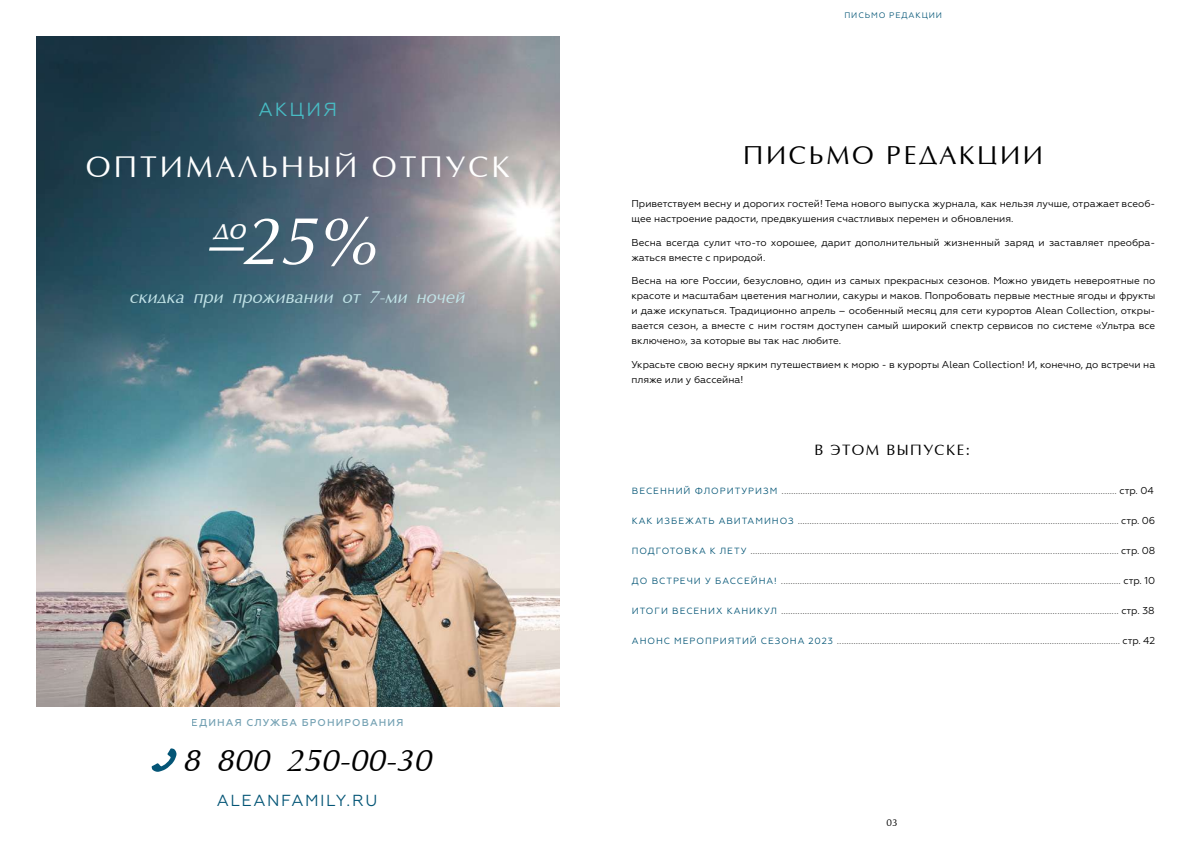
<style>
.page{position:relative;width:1191px;height:842px;background:#fff}
.page>*{position:absolute;margin:0;border:0;box-sizing:border-box;transform-origin:0 0}
.t1{font:italic 68px "AG Optima";color:#fff}
.t2{font:italic 32px "AG Optima";color:#000}
.t3{font:italic 31px "AG Optima";color:#fff}
.t4{font:30px "Optima";letter-spacing:.1em;color:#fff}
.t5{font:26px "Optima";letter-spacing:.1em;color:#000}
.t6{font:19px "Geometria";letter-spacing:.11em;color:#48bcc4}
.t7{font:italic 18px "AG Optima";color:#c1e3e7}
.t8{font:16px "Geometria";letter-spacing:.1em;color:#045576}
.t9{font:15px "Optima";letter-spacing:.1em;color:#000}
.t10{font:10px "Geometria";color:#575756}
.t11{font:10px/15px "Geometria";color:#000}
.t12{font:500 10px "Geometria";letter-spacing:.11em;color:#045576}
.t13{font:10px "Optima";color:#000}
.t14{font:8px "Geometria";letter-spacing:.11em;color:#045576}
.s1{font-size:9px;color:#045576}
.s2{color:#000}
</style>
<div class="page">
<img style="left:36px;top:36px;width:523px;height:671px">
<svg style="left:152px;top:748px;width:24px;height:24px"></svg>
<h3 class="t6" style="left:258px;top:98px;width:80px">АКЦИЯ</h3>
<h3 class="t4" style="left:86px;top:151px;width:425px">ОПТИМАЛЬНЫЙ ОТПУСК</h3>
<h1 class="t1" style="left:210px;top:206px;width:172px">–25%</h1>
<h3 class="t3" style="left:214px;top:213px;width:34px">до</h3>
<h3 class="t7" style="left:130px;top:288px;width:337px">скидка при проживании от 7-ми ночей</h3>
<p class="t12" style="left:192px;top:717px;width:213px">ЕДИНАЯ СЛУЖБА БРОНИРОВАНИЯ</p>
<h2 class="t2" style="left:184px;top:744px;width:251px">8 800 250-00-30</h2>
<h3 class="t8" style="left:217px;top:791px;width:162px">ALEANFAMILY.RU</h3>
<p class="t14" style="left:844px;top:11px;width:99px">ПИСЬМО РЕДАКЦИИ</p>
<h3 class="t5" style="left:743px;top:142px;width:301px">ПИСЬМО РЕДАКЦИИ</h3>
<p class="t11" style="left:631px;top:196px;width:525px">Приветствуем весну и дорогих гостей! Тема нового выпуска журнала, как нельзя лучше, отражает всеоб&shy;щее настроение радости, предвкушения счастливых перемен и обновления.</p>
<p class="t11" style="left:631px;top:235px;width:525px">Весна всегда сулит что-то хорошее, дарит дополнительный жизненный заряд и заставляет преобра&shy;жаться вместе с природой.</p>
<p class="t11" style="left:631px;top:273px;width:525px;text-align:justify">Весна на юге России, безусловно, один из самых прекрасных сезонов. Можно увидеть невероятные по красоте и масштабам цветения магнолии, сакуры и маков. Попробовать первые местные ягоды и фрукты и даже искупаться. Традиционно апрель – особенный месяц для сети курортов Alean Collection, откры&shy;вается сезон, а вместе с ним гостям доступен самый широкий спектр сервисов по системе «Ультра все включено», за которые вы так нас любите.</p>
<p class="t11" style="left:631px;top:357px;width:525px">Украсьте свою весну ярким путешествием к морю - в курорты Alean Collection! И, конечно, до встречи на пляже или у бассейна!</p>
<h3 class="t9" style="left:814px;top:442px;width:157px">В ЭТОМ ВЫПУСКЕ:</h3>
<p class="t10" style="left:632px;top:484px;width:523px"><span class="s1">ВЕСЕННИЙ ФЛОРИТУРИЗМ</span> .............................................................................................................................................. <span class="s2">стр. 04</span></p>
<p class="t10" style="left:632px;top:514px;width:525px"><span class="s1">КАК ИЗБЕЖАТЬ АВИТАМИНОЗ</span> ........................................................................................................................................ <span class="s2">стр. 06</span></p>
<p class="t10" style="left:632px;top:544px;width:525px"><span class="s1">ПОДГОТОВКА К ЛЕТУ</span> ............................................................................................................................................................ <span class="s2">стр. 08</span></p>
<p class="t10" style="left:632px;top:574px;width:525px"><span class="s1">ДО ВСТРЕЧИ У БАССЕЙНА!</span> ................................................................................................................................................ <span class="s2">стр. 10</span></p>
<p class="t10" style="left:632px;top:604px;width:524px"><span class="s1">ИТОГИ ВЕСЕНИХ КАНИКУЛ</span> ............................................................................................................................................... <span class="s2">стр. 38</span></p>
<p class="t10" style="left:632px;top:634px;width:525px"><span class="s1">АНОНС МЕРОПРИЯТИЙ СЕЗОНА 2023</span> ........................................................................................................................ <span class="s2">стр. 42</span></p>
<p class="t13" style="left:886px;top:817px;width:13px">03</p>
</div>
